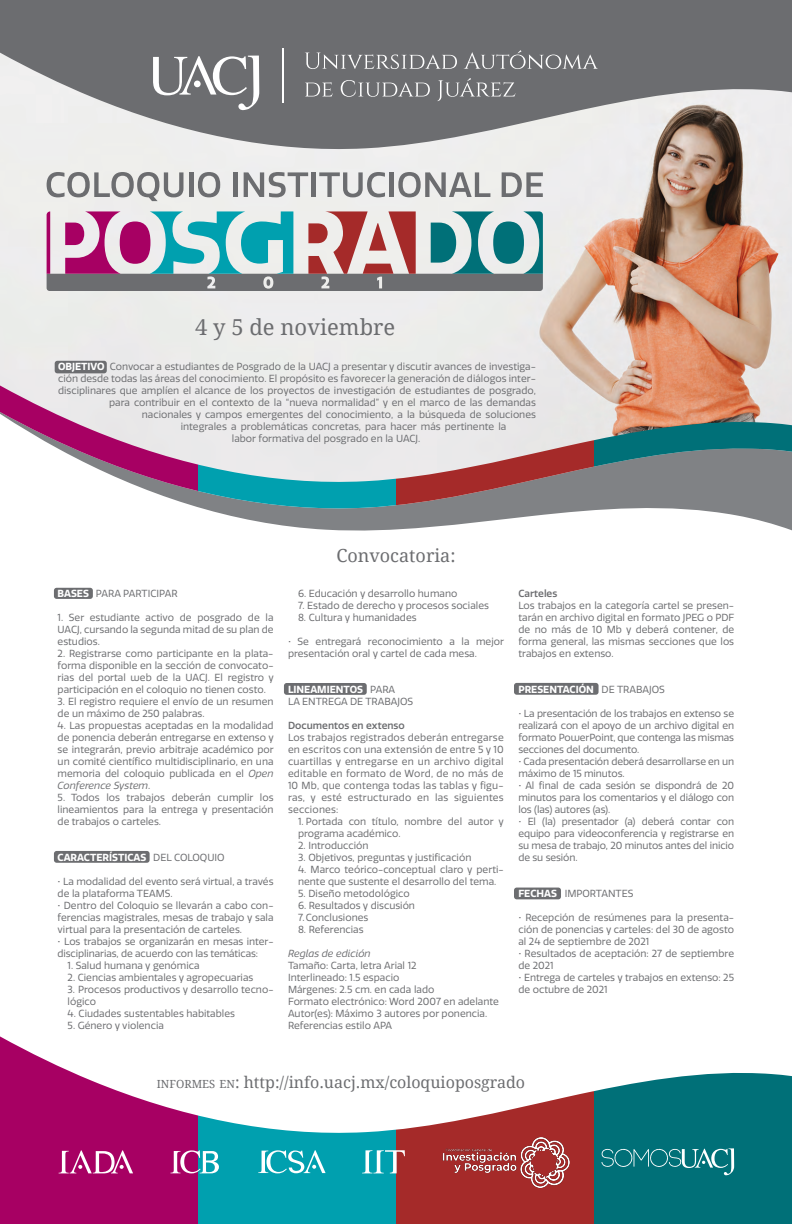
<style>
.page{position:relative;width:792px;height:1224px;background:#fff}
.page>*{position:absolute;margin:0;border:0;box-sizing:border-box;transform-origin:0 0}
.t1{font:22px "Droid Serif";color:#6c6d70}
.t2{font:18px "Droid Serif";color:#6c6d70}
.t3{font:16px "Droid Serif";color:#6c6d70}
.t4{font:10px/12px "Quatro";color:#6c6d70}
.t5{font:700 10px "Quatro";color:#fff}
.t6{font:500 10px "Quatro";color:#6c6d70}
.t7{font:italic 10px "Quatro";color:#6c6d70}
.s1{font-weight:700;color:#fff}
.s2{font-style:italic}
.s3{font-weight:400;color:#6c6d70}
.s4{font-size:11.2px}
</style>
<div class="page">
<img style="left:0;top:153px;width:792px;height:232px">
<svg style="left:0;top:0;width:792px;height:153px;background:#8c8c8d"></svg>
<svg style="left:220px;top:513px;width:572px;height:18px"></svg>
<svg style="left:594px;top:385px;width:198px;height:128px;background:#868c86"></svg>
<svg style="left:396px;top:385px;width:198px;height:128px;background:#c7adae"></svg>
<svg style="left:198px;top:385px;width:198px;height:128px;background:#b3d3d7"></svg>
<svg style="left:0;top:385px;width:198px;height:123px"></svg>
<div style="left:594px;top:1072px;width:198px;height:152px;background:#007078"></div>
<svg style="left:396px;top:1091px;width:198px;height:133px;fill:#a52a29"></svg>
<svg style="left:198px;top:1115px;width:198px;height:109px;background:#24adba"></svg>
<svg style="left:0;top:1036px;width:198px;height:188px;fill:#a70063"></svg>
<div style="left:514px;top:888px;width:47px;height:11px;background:#6c6d70;border-radius:3px"></div>
<div style="left:514px;top:683px;width:85px;height:12px;background:#6c6d70;border-radius:3px"></div>
<div style="left:284px;top:683px;width:83px;height:12px;background:#6c6d70;border-radius:3px"></div>
<div style="left:54px;top:851px;width:96px;height:12px;background:#6c6d70;border-radius:3px"></div>
<div style="left:54px;top:588px;width:39px;height:11px;background:#6c6d70;border-radius:3px"></div>
<hr style="left:282px;top:48px;width:1px;height:55px;background:#fff">
<svg style="left:153px;top:56px;width:106px;height:54px"></svg>
<svg style="left:305px;top:53px;width:152px;height:16px;background:#87888b"></svg>
<svg style="left:464px;top:50px;width:134px;height:19px;background:#838386"></svg>
<svg style="left:305px;top:82px;width:28px;height:14px"></svg>
<svg style="left:341px;top:80px;width:89px;height:17px;background:#858588"></svg>
<svg style="left:437px;top:78px;width:79px;height:23px;background:#808183"></svg>
<svg style="left:258px;top:1150px;width:68px;height:23px"></svg>
<svg style="left:59px;top:1150px;width:74px;height:23px"></svg>
<svg style="left:170px;top:1150px;width:49px;height:23px"></svg>
<svg style="left:362px;top:1150px;width:43px;height:23px"></svg>
<svg style="left:601px;top:1148px;width:133px;height:27px;background:#28868d"></svg>
<img style="left:442px;top:1131px;width:131px;height:62px">
<div style="left:55px;top:361px;width:52px;height:12px;background:#6c6d70;border-radius:3px"></div>
<svg style="left:47px;top:172px;width:136px;height:29px;background:#c0c0c0"></svg>
<hr style="left:189px;top:172px;width:4px;height:25px;background:#6c6d70">
<svg style="left:198px;top:172px;width:22px;height:25px"></svg>
<hr style="left:234px;top:172px;width:4px;height:25px;background:#6c6d70">
<svg style="left:244px;top:172px;width:64px;height:25px;background:#b7b7b8"></svg>
<hr style="left:312px;top:172px;width:4px;height:25px;background:#6c6d70">
<svg style="left:319px;top:172px;width:66px;height:25px;background:#c0c0c1"></svg>
<div style="left:389px;top:172px;width:5px;height:25px;background:#6c6d70"></div>
<svg style="left:398px;top:172px;width:92px;height:25px;background:#b8b8b8"></svg>
<svg style="left:502px;top:172px;width:41px;height:25px"></svg>
<svg style="left:47px;top:211px;width:496px;height:80px;background:#999da7"></svg>
<h1 class="t1" style="left:195px;top:312px;width:202px">4 y 5 de noviembre</h1>
<p class="t4" style="left:58px;top:361px;width:480px"><span class="s1">OBJETIVO</span> Convocar a estudiantes de Posgrado de la UACJ a presentar y discutir avances de investiga-</p>
<p class="t4" style="left:58px;top:373px;width:479px">ción desde todas las áreas del conocimiento. El propósito es favorecer la generación de diálogos inter-</p>
<p class="t4" style="left:58px;top:385px;width:479px">disciplinares que amplíen el alcance de los proyectos de investigación de estudiantes de posgrado,</p>
<p class="t4" style="left:109px;top:397px;width:428px">para contribuir en el contexto de la “nueva normalidad” y en el marco de las demandas</p>
<p class="t4" style="left:142px;top:409px;width:396px">nacionales y campos emergentes del conocimiento, a la búsqueda de soluciones</p>
<p class="t4" style="left:181px;top:421px;width:327px">integrales a problemáticas concretas, para hacer más pertinente la</p>
<p class="t4" style="left:232px;top:433px;width:190px">labor formativa del posgrado en la UACJ.</p>
<p class="t4" style="left:58px;top:587px;width:122px"><span class="s1">BASES</span> PARA PARTICIPAR</p>
<p class="t4" style="left:58px;top:611px;width:218px;text-align:justify">1. Ser estudiante activo de posgrado de la UACJ, cursando la segunda mitad de su plan de estudios.</p>
<p class="t4" style="left:58px;top:647px;width:218px;text-align:justify">2. Registrarse como participante en la plata&shy;forma disponible en la sección de convocato&shy;rias del portal web de la UACJ. El registro y participación en el coloquio no tienen costo.</p>
<p class="t4" style="left:58px;top:695px;width:218px">3. El registro requiere el envío de un resumen de un máximo de 250 palabras.</p>
<p class="t4" style="left:58px;top:719px;width:218px;text-align:justify">4. Las propuestas aceptadas en la modalidad de ponencia deberán entregarse en extenso y se integrarán, previo arbitraje académico por un comité científico multidisciplinario, en una memoria del coloquio publicada en el <span class="s2">Open Conference System</span>.</p>
<p class="t4" style="left:58px;top:791px;width:218px;text-align:justify">5. Todos los trabajos deberán cumplir los lineamientos para la entrega y presentación de trabajos o carteles.</p>
<p class="t5" style="left:58px;top:851px;width:168px">CARACTERÍSTICAS <span class="s3">DEL COLOQUIO</span></p>
<p class="t4" style="left:58px;top:875px;width:218px">• La modalidad del evento será virtual, a través de la plataforma TEAMS.</p>
<p class="t4" style="left:58px;top:899px;width:218px;text-align:justify">• Dentro del Coloquio se llevarán a cabo con&shy;ferencias magistrales, mesas de trabajo y sala virtual para la presentación de carteles.</p>
<p class="t4" style="left:58px;top:935px;width:218px">• Los trabajos se organizarán en mesas inter&shy;disciplinarias, de acuerdo con las temáticas:</p>
<p class="t4" style="left:68px;top:959px;width:133px">1. Salud humana y genómica</p>
<p class="t4" style="left:68px;top:971px;width:187px">2. Ciencias ambientales y agropecuarias</p>
<p class="t4" style="left:68px;top:983px;width:208px">3. Procesos productivos y desarrollo tecno&shy;lógico</p>
<p class="t4" style="left:68px;top:1007px;width:169px">4. Ciudades sustentables habitables</p>
<p class="t4" style="left:68px;top:1019px;width:98px">5. Género y violencia</p>
<h2 class="t2" style="left:336px;top:543px;width:121px">Convocatoria:</h2>
<p class="t4" style="left:298px;top:587px;width:161px">6. Educación y desarrollo humano</p>
<p class="t4" style="left:298px;top:599px;width:193px">7. Estado de derecho y procesos sociales</p>
<p class="t4" style="left:298px;top:611px;width:120px">8. Cultura y humanidades</p>
<p class="t4" style="left:288px;top:635px;width:218px">• Se entregará reconocimiento a la mejor presentación oral y cartel de cada mesa.</p>
<p class="t4" style="left:288px;top:683px;width:127px"><span class="s1">LINEAMIENTOS</span> PARA<br>LA ENTREGA DE TRABAJOS</p>
<p class="t6" style="left:288px;top:719px;width:118px">Documentos en extenso</p>
<p class="t4" style="left:288px;top:731px;width:217px;text-align:justify">Los trabajos registrados deberán entregarse en escritos con una extensión de entre 5 y 10 cuartillas y entregarse en un archivo digital editable en formato de Word, de no más de 10 Mb, que contenga todas las tablas y figu&shy;ras, y esté estructurado en las siguientes secciones:</p>
<p class="t4" style="left:298px;top:815px;width:208px">1. Portada con título, nombre del autor y programa académico.</p>
<p class="t4" style="left:298px;top:839px;width:72px">2. Introducción</p>
<p class="t4" style="left:298px;top:851px;width:175px">3. Objetivos, preguntas y justificación</p>
<p class="t4" style="left:298px;top:863px;width:207px">4. Marco teórico-conceptual claro y perti&shy;nente que sustente el desarrollo del tema.</p>
<p class="t4" style="left:298px;top:887px;width:113px">5. Diseño metodológico</p>
<p class="t4" style="left:298px;top:899px;width:119px">6. Resultados y discusión</p>
<p class="t4" style="left:298px;top:911px;width:72px">7. Conclusiones</p>
<p class="t4" style="left:298px;top:923px;width:67px">8. Referencias</p>
<p class="t7" style="left:288px;top:947px;width:84px">Reglas de edición</p>
<p class="t4" style="left:288px;top:959px;width:212px">Tamaño: Carta, letra Arial 12<br>Interlineado: 1.5 espacio<br>Márgenes: 2.5 cm. en cada lado<br>Formato electrónico: Word 2007 en adelante<br>Autor(es): Máximo 3 autores por ponencia.<br>Referencias estilo APA</p>
<p class="t6" style="left:518px;top:588px;width:41px">Carteles</p>
<p class="t4" style="left:518px;top:600px;width:217px;text-align:justify">Los trabajos en la categoría cartel se presen&shy;tarán en archivo digital en formato JPEG o PDF de no más de 10 Mb y deberá contener, de forma general, las mismas secciones que los trabajos en extenso.</p>
<p class="t5" style="left:518px;top:684px;width:148px">PRESENTACIÓN <span class="s3">DE TRABAJOS</span></p>
<p class="t4" style="left:518px;top:708px;width:217px;text-align:justify">• La presentación de los trabajos en extenso se realizará con el apoyo de un archivo digital en formato PowerPoint, que contenga las mismas secciones del documento.</p>
<p class="t4" style="left:518px;top:756px;width:217px">• Cada presentación deberá desarrollarse en un máximo de 15 minutos.</p>
<p class="t4" style="left:518px;top:780px;width:217px;text-align:justify">• Al final de cada sesión se dispondrá de 20 minutos para los comentarios y el diálogo con los (las) autores (as).</p>
<p class="t4" style="left:518px;top:816px;width:217px;text-align:justify">• El (la) presentador (a) deberá contar con equipo para videoconferencia y registrarse en su mesa de trabajo, 20 minutos antes del inicio de su sesión.</p>
<p class="t4" style="left:518px;top:888px;width:116px"><span class="s1">FECHAS</span> IMPORTANTES</p>
<p class="t4" style="left:518px;top:912px;width:217px;text-align:justify">• Recepción de resúmenes para la presenta&shy;ción de ponencias y carteles: del 30 de agosto al 24 de septiembre de 2021</p>
<p class="t4" style="left:518px;top:948px;width:217px">• Resultados de aceptación: 27 de septiembre de 2021</p>
<p class="t4" style="left:518px;top:972px;width:217px">• Entrega de carteles y trabajos en extenso: 25 de octubre de 2021</p>
<h3 class="t3" style="left:157px;top:1072px;width:370px"><span class="s4">INFORMES EN</span>: http://info.uacj.mx/coloquioposgrado</h3>
</div>
